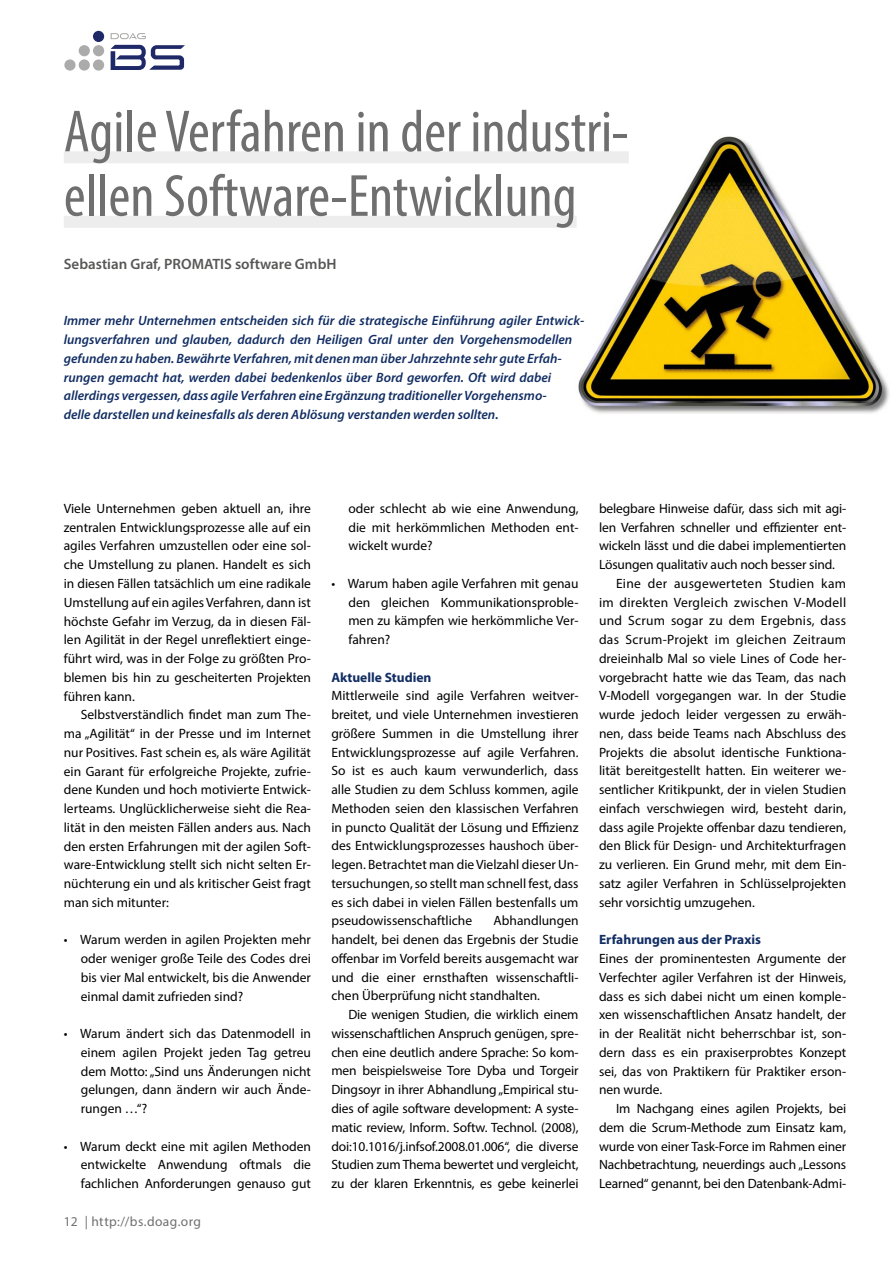
<style>
.page{position:relative;width:893px;height:1263px;background:#fff}
.page>*{position:absolute;margin:0;border:0;box-sizing:border-box;transform-origin:0 0}
.t1{font:condensed 60px/64.5px "Myriad Pro";color:#706f6f}
.t2{font:600 15px "Myriad Pro";color:#575756}
.t3{font:13.5px/18.8px "Myriad Pro";color:#000;text-align:justify}
.t4{font:italic 600 13.5px/18.8px "Myriad Pro";color:#112d63}
.t5{font:13.5px "Myriad Pro";letter-spacing:.02em;color:#000}
.t6{font:700 13.5px "Myriad Pro";color:#112d63}
.t7{font:13.5px "Myriad Pro";letter-spacing:.03em;color:#706f6f}
</style>
<div class="page">
<div style="left:93px;top:59px;width:11px;height:12px;background:#acabab;border-radius:50%"></div>
<div style="left:93px;top:31px;width:11px;height:11px;background:#202967;border-radius:50%"></div>
<div style="left:79px;top:45px;width:11px;height:11px;background:#acabab;border-radius:50%"></div>
<div style="left:93px;top:45px;width:11px;height:11px;background:#acabab;border-radius:50%"></div>
<div style="left:64px;top:59px;width:12px;height:12px;background:#acabab;border-radius:50%"></div>
<div style="left:79px;top:59px;width:11px;height:12px;background:#acabab;border-radius:50%"></div>
<svg style="left:111px;top:45px;width:74px;height:25px"></svg>
<svg style="left:111px;top:33px;width:35px;height:6px"></svg>
<img style="left:578px;top:136px;width:311px;height:278px">
<div style="left:64px;top:151px;width:565px;height:12px;background:#ededed"></div>
<div style="left:64px;top:216px;width:513px;height:12px;background:#ededed"></div>
<h1 class="t1" style="left:64px;top:98px;width:566px">Agile Verfahren in der industri&shy;ellen Software-Entwicklung</h1>
<p class="t2" style="left:64px;top:254px;width:274px">Sebastian Graf, PROMATIS software GmbH</p>
<p class="t4" style="left:64px;top:311px;width:522px">Immer mehr Unternehmen entscheiden sich für die strategische Einführung agiler Entwick&shy;lungsverfahren und glauben, dadurch den Heiligen Gral unter den Vorgehensmodellen gefunden zu haben. Bewährte Verfahren, mit denen man über Jahrzehnte sehr gute Erfah&shy;rungen gemacht hat, werden dabei bedenkenlos über Bord geworfen. Oft wird dabei allerdings vergessen, dass agile Verfahren eine Ergänzung traditioneller Vorgehensmo-<br>delle darstellen und keinesfalls als deren Ablösung verstanden werden sollten.</p>
<p class="t3" style="left:64px;top:499px;width:249px">Viele Unternehmen geben aktuell an, ihre zentralen Entwicklungsprozesse alle auf ein agiles Verfahren umzustellen oder eine sol&shy;che Umstellung zu planen. Handelt es sich in diesen Fällen tatsächlich um eine radikale Umstellung auf ein agiles Verfahren, dann ist höchste Gefahr im Verzug, da in diesen Fäl&shy;len Agilität in der Regel unreflektiert einge&shy;führt wird, was in der Folge zu größten Pro&shy;blemen bis hin zu gescheiterten Projekten führen kann.</p>
<p class="t3" style="left:64px;top:705px;width:249px;text-indent:17px">Selbstverständlich findet man zum The&shy;ma „Agilität“ in der Presse und im Internet nur Positives. Fast schein es, als wäre Agilität ein Garant für erfolgreiche Projekte, zufrie&shy;dene Kunden und hoch motivierte Entwick&shy;lerteams. Unglücklicherweise sieht die Rea&shy;lität in den meisten Fällen anders aus. Nach den ersten Erfahrungen mit der agilen Soft&shy;ware-Entwicklung stellt sich nicht selten Er&shy;nüchterung ein und als kritischer Geist fragt man sich mitunter:</p>
<p class="t3" style="left:81px;top:930px;width:232px;text-indent:-17px">• Warum werden in agilen Projekten mehr oder weniger große Teile des Codes drei bis vier Mal entwickelt, bis die Anwender einmal damit zufrieden sind?</p>
<p class="t3" style="left:81px;top:1024px;width:232px;text-indent:-17px">• Warum ändert sich das Datenmodell in einem agilen Projekt jeden Tag getreu dem Motto: „Sind uns Änderungen nicht gelungen, dann ändern wir auch Ände&shy;rungen …“?</p>
<p class="t3" style="left:81px;top:1136px;width:232px;text-indent:-17px">• Warum deckt eine mit agilen Methoden entwickelte Anwendung oftmals die fachlichen Anforderungen genauso gut</p>
<p class="t7" style="left:64px;top:1213px;width:139px">12 | http://bs.doag.org</p>
<p class="t3" style="left:348px;top:499px;width:232px">oder schlecht ab wie eine Anwendung, die mit herkömmlichen Methoden ent&shy;wickelt wurde?</p>
<p class="t3" style="left:348px;top:574px;width:232px;text-indent:-17px">• Warum haben agile Verfahren mit genau den gleichen Kommunikationsproble&shy;men zu kämpfen wie herkömmliche Ver&shy;fahren?</p>
<p class="t6" style="left:331px;top:668px;width:102px">Aktuelle Studien</p>
<p class="t3" style="left:331px;top:686px;width:249px">Mittlerweile sind agile Verfahren weitver&shy;breitet, und viele Unternehmen investieren größere Summen in die Umstellung ihrer Entwicklungsprozesse auf agile Verfahren.<br>So ist es auch kaum verwunderlich, dass alle Studien zu dem Schluss kommen, agile Methoden seien den klassischen Verfahren in puncto Qualität der Lösung und Effizienz des Entwicklungsprozesses haushoch über&shy;legen. Betrachtet man die Vielzahl dieser Un&shy;tersuchungen, so stellt man schnell fest, dass es sich dabei in vielen Fällen bestenfalls um pseudowissenschaftliche</p>
<p class="t3" style="left:331px;top:911px;width:249px;text-indent:162px">Abhandlungen handelt, bei denen das Ergebnis der Studie offenbar im Vorfeld bereits ausgemacht war und die einer ernsthaften wissenschaftli&shy;chen Überprüfung nicht standhalten.</p>
<p class="t3" style="left:331px;top:1005px;width:249px;text-indent:17px">Die wenigen Studien, die wirklich einem wissenschaftlichen Anspruch genügen, spre&shy;chen eine deutlich andere Sprache: So kom&shy;men beispielsweise Tore Dyba und Torgeir Dingsoyr in ihrer Abhandlung „Empirical stu&shy;dies of agile software development: A syste&shy;matic review, Inform. Softw. Technol. (2008), doi:10.1016/j.infsof.2008.01.006“, die diverse Studien zum Thema bewertet und vergleicht, zu der klaren Erkenntnis, es gebe keinerlei</p>
<p class="t3" style="left:599px;top:499px;width:249px">belegbare Hinweise dafür, dass sich mit agi-</p>
<p class="t3" style="left:599px;top:517px;width:249px">len Verfahren schneller und effizienter ent-</p>
<p class="t3" style="left:599px;top:536px;width:249px">wickeln lässt und die dabei implementierten</p>
<p class="t3" style="left:599px;top:555px;width:237px">Lösungen qualitativ auch noch besser sind.</p>
<p class="t5" style="left:616px;top:575px;width:232px">Eine der ausgewerteten Studien kam</p>
<p class="t5" style="left:599px;top:594px;width:249px">im direkten Vergleich zwischen V-Modell</p>
<p class="t5" style="left:599px;top:613px;width:249px">und Scrum sogar zu dem Ergebnis, dass</p>
<p class="t5" style="left:599px;top:631px;width:249px">das Scrum-Projekt im gleichen Zeitraum</p>
<p class="t3" style="left:599px;top:649px;width:249px">dreieinhalb Mal so viele Lines of Code her-</p>
<p class="t3" style="left:599px;top:668px;width:249px">vorgebracht hatte wie das Team, das nach</p>
<p class="t3" style="left:599px;top:686px;width:249px">V-Modell vorgegangen war. In der Studie</p>
<p class="t3" style="left:599px;top:705px;width:249px">wurde jedoch leider vergessen zu erwäh-</p>
<p class="t3" style="left:599px;top:724px;width:249px">nen, dass beide Teams nach Abschluss des</p>
<p class="t3" style="left:599px;top:743px;width:249px">Projekts die absolut identische Funktiona-</p>
<p class="t3" style="left:599px;top:761px;width:249px">lität bereitgestellt hatten. Ein weiterer we-</p>
<p class="t3" style="left:599px;top:780px;width:249px">sentlicher Kritikpunkt, der in vielen Studien</p>
<p class="t3" style="left:599px;top:799px;width:249px">einfach verschwiegen wird, besteht darin,</p>
<p class="t3" style="left:599px;top:818px;width:249px">dass agile Projekte offenbar dazu tendieren,</p>
<p class="t3" style="left:599px;top:836px;width:249px">den Blick für Design- und Architekturfragen</p>
<p class="t3" style="left:599px;top:855px;width:249px">zu verlieren. Ein Grund mehr, mit dem Ein-</p>
<p class="t3" style="left:599px;top:874px;width:249px">satz agiler Verfahren in Schlüsselprojekten</p>
<p class="t3" style="left:599px;top:893px;width:157px">sehr vorsichtig umzugehen.</p>
<p class="t6" style="left:599px;top:931px;width:163px">Erfahrungen aus der Praxis</p>
<p class="t3" style="left:599px;top:949px;width:249px">Eines der prominentesten Argumente der Verfechter agiler Verfahren ist der Hinweis, dass es sich dabei nicht um einen komple&shy;xen wissenschaftlichen Ansatz handelt, der in der Realität nicht beherrschbar ist, son&shy;dern dass es ein praxiserprobtes Konzept sei, das von Praktikern für Praktiker erson&shy;nen wurde.</p>
<p class="t3" style="left:599px;top:1099px;width:249px;text-indent:17px">Im Nachgang eines agilen Projekts, bei dem die Scrum-Methode zum Einsatz kam, wurde von einer Task-Force im Rahmen einer Nachbetrachtung, neuerdings auch „Lessons Learned“ genannt, bei den Datenbank-Admi-</p>
</div>
